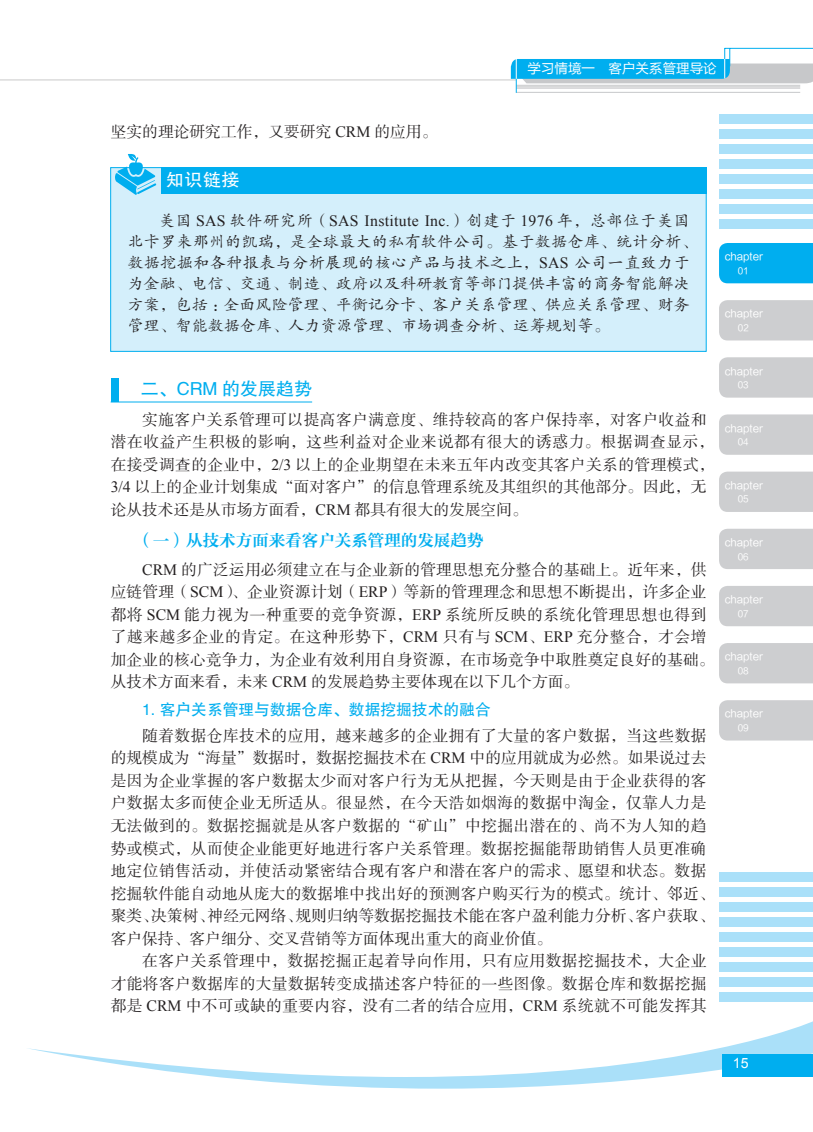
<style>
.page{position:relative;width:813px;height:1132px;background:#fff}
.page>*{position:absolute;margin:0;border:0;box-sizing:border-box;transform-origin:0 0}
.t1{font:18px "FZHTK GBK1 0";color:#00aeef}
.t2{font:18px "FZHTK GBK1 0";color:#fff}
.t3{font:16.5px "FZZYSK1 GBK1 0";color:#00aeef}
.t4{font:15.75px/22.5px "FZSSK GBK1 0";letter-spacing:.025em;color:#231f20}
.t5{font:15.75px/21px "FZKTK GBK1 0";letter-spacing:.02em;color:#231f20}
.t6{font:15.75px "Times New Roman";letter-spacing:.02em;color:#231f20}
.t7{font:15.75px "FZHTK GBK1 0";color:#00aeef}
.t8{font:15.75px "FZSSK GBK1 0";color:#231f20}
.t9{font:14.1px "Arial";color:#fff}
.t10{font:13.5px "FZLTHK GBK1 0";color:#fff}
.t11{font:10.5px "FZLTHK GBK1 0";color:#fff}
.t12{font:9px "FZLTHK GBK1 0";color:#fff}
.s1{font-family:"Times New Roman"}
.s2{font-family:"FZKTK GBK1 0"}
.s3{font-family:"FZSSK GBK1 0"}
</style>
<div class="page">
<svg style="left:28px;top:1022px;width:784px;height:66px"></svg>
<div style="left:721px;top:1053px;width:91px;height:23px;background:#00aeef"></div>
<div style="left:718px;top:872px;width:94px;height:9px;background:#aae0f9"></div>
<div style="left:718px;top:887px;width:94px;height:9px;background:#aae0f9"></div>
<div style="left:718px;top:902px;width:94px;height:9px;background:#aae0f9"></div>
<div style="left:718px;top:917px;width:94px;height:9px;background:#aae0f9"></div>
<div style="left:718px;top:932px;width:94px;height:9px;background:#aae0f9"></div>
<div style="left:718px;top:947px;width:94px;height:9px;background:#aae0f9"></div>
<div style="left:718px;top:962px;width:94px;height:9px;background:#aae0f9"></div>
<div style="left:718px;top:977px;width:94px;height:9px;background:#aae0f9"></div>
<div style="left:718px;top:992px;width:94px;height:9px;background:#aae0f9"></div>
<div style="left:718px;top:114px;width:94px;height:10px;background:#aae0f9"></div>
<div style="left:718px;top:129px;width:94px;height:10px;background:#aae0f9"></div>
<div style="left:718px;top:144px;width:94px;height:10px;background:#aae0f9"></div>
<div style="left:718px;top:159px;width:94px;height:10px;background:#aae0f9"></div>
<div style="left:718px;top:174px;width:94px;height:10px;background:#aae0f9"></div>
<div style="left:718px;top:189px;width:94px;height:10px;background:#aae0f9"></div>
<div style="left:718px;top:204px;width:94px;height:10px;background:#aae0f9"></div>
<div style="left:718px;top:219px;width:94px;height:10px;background:#aae0f9"></div>
<div style="left:719px;top:243px;width:93px;height:40px;background:#00aeef"></div>
<div style="left:719px;top:300px;width:93px;height:40px;background:#cdced0"></div>
<div style="left:719px;top:357px;width:93px;height:40px;background:#cdced0"></div>
<div style="left:719px;top:414px;width:93px;height:40px;background:#cdced0"></div>
<div style="left:719px;top:471px;width:93px;height:41px;background:#cdced0"></div>
<div style="left:719px;top:528px;width:93px;height:41px;background:#cdced0"></div>
<div style="left:719px;top:586px;width:93px;height:40px;background:#cdced0"></div>
<div style="left:719px;top:643px;width:93px;height:40px;background:#cdced0"></div>
<div style="left:719px;top:700px;width:93px;height:40px;background:#cdced0"></div>
<hr style="left:13px;top:79px;width:503px;height:1px;background:#231f20">
<hr style="left:516px;top:85px;width:283px;height:1px;background:#c7c8ca">
<hr style="left:516px;top:86px;width:283px;height:1px;background:#c7c8ca">
<hr style="left:516px;top:88px;width:283px;height:1px;background:#c7c8ca">
<hr style="left:516px;top:92px;width:283px;height:1px;background:#c7c8ca">
<hr style="left:515px;top:60px;width:1px;height:33px;background:#00aeef">
<svg style="left:510px;top:48px;width:302px;height:35px"></svg>
<svg style="left:0;top:79px;width:13px;height:1px"></svg>
<div style="left:110px;top:167px;width:596px;height:184px;background:#d4effb"></div>
<div style="left:161px;top:167px;width:545px;height:27px;background:#00aeef"></div>
<svg style="left:115px;top:154px;width:41px;height:41px"></svg>
<hr style="left:111px;top:401px;width:201px;height:1px;background:#00aeef">
<div style="left:111px;top:378px;width:7px;height:23px;background:#00aeef"></div>
<p class="t10" style="left:527px;top:61px;width:190px">学习情境一 客户关系管理导论</p>
<p class="t8" style="left:111px;top:123px;width:328px">坚实的理论研究工作，又要研究 <span class="s1">CRM</span> 的应用。</p>
<p class="t2" style="left:166px;top:170px;width:75px">知识链接</p>
<p class="t6" style="left:159px;top:210px;width:531px"><span class="s2">美国</span> SAS <span class="s2">软件研究所</span><span class="s3">（</span>SAS Institute Inc.<span class="s3">）</span><span class="s2">创建于</span> 1976 <span class="s2">年</span><span class="s3">，</span><span class="s2">总部位于美国</span></p>
<p class="t5" style="left:128px;top:231px;width:571px">北卡罗来那州的凯瑞<span class="s3">，</span>是全球最大的私有软件公司<span class="s3">。</span>基于数据仓库<span class="s3">、</span>统计分析<span class="s3">、</span>数据挖掘和各种报表与分析展现的核心产品与技术之上<span class="s3">，</span><span class="s1">SAS</span> 公司一直致力于为金融<span class="s3">、</span>电信<span class="s3">、</span>交通<span class="s3">、</span>制造<span class="s3">、</span>政府以及科研教育等部门提供丰富的商务智能解决方案<span class="s3">，</span>包括<span class="s3">：</span>全面风险管理<span class="s3">、</span>平衡记分卡<span class="s3">、</span>客户关系管理<span class="s3">、</span>供应关系管理<span class="s3">、</span>财务管理<span class="s3">、</span>智能数据仓库<span class="s3">、</span>人力资源管理<span class="s3">、</span>市场调查分析<span class="s3">、</span>运筹规划等<span class="s3">。</span></p>
<p class="t1" style="left:141px;top:378px;width:173px">二、CRM 的发展趋势</p>
<p class="t4" style="left:111px;top:409px;width:605px;text-indent:32px">实施客户关系管理可以提高客户满意度、维持较高的客户保持率，对客户收益和潜在收益产生积极的影响，这些利益对企业来说都有很大的诱惑力。根据调查显示，在接受调查的企业中，<span class="s1">2/3</span> 以上的企业期望在未来五年内改变其客户关系的管理模式，<span class="s1">3/4</span> 以上的企业计划集成“面对客户”的信息管理系统及其组织的其他部分。因此，无论从技术还是从市场方面看，<span class="s1">CRM</span> 都具有很大的发展空间。</p>
<p class="t3" style="left:136px;top:531px;width:348px">（一）从技术方面来看客户关系管理的发展趋势</p>
<p class="t4" style="left:111px;top:558px;width:605px;text-indent:32px"><span class="s1">CRM</span> 的广泛运用必须建立在与企业新的管理思想充分整合的基础上。近年来，供应链管理（<span class="s1">SCM</span>）、企业资源计划（<span class="s1">ERP</span>）等新的管理理念和思想不断提出，许多企业都将 <span class="s1">SCM</span> 能力视为一种重要的竞争资源，<span class="s1">ERP</span> 系统所反映的系统化管理思想也得到了越来越多企业的肯定。在这种形势下，<span class="s1">CRM</span> 只有与 <span class="s1">SCM</span>、<span class="s1">ERP</span> 充分整合，才会增加企业的核心竞争力，为企业有效利用自身资源，在市场竞争中取胜奠定良好的基础。从技术方面来看，未来 <span class="s1">CRM</span> 的发展趋势主要体现在以下几个方面。</p>
<p class="t7" style="left:142px;top:700px;width:350px">1. 客户关系管理与数据仓库、数据挖掘技术的融合</p>
<p class="t4" style="left:111px;top:724px;width:605px;text-indent:32px">随着数据仓库技术的应用，越来越多的企业拥有了大量的客户数据，当这些数据的规模成为“海量”数据时，数据挖掘技术在 <span class="s1">CRM</span> 中的应用就成为必然。如果说过去是因为企业掌握的客户数据太少而对客户行为无从把握，今天则是由于企业获得的客户数据太多而使企业无所适从。很显然，在今天浩如烟海的数据中淘金，仅靠人力是无法做到的。数据挖掘就是从客户数据的“矿山”中挖掘出潜在的、尚不为人知的趋势或模式，从而使企业能更好地进行客户关系管理。数据挖掘能帮助销售人员更准确地定位销售活动，并使活动紧密结合现有客户和潜在客户的需求、愿望和状态。数据挖掘软件能自动地从庞大的数据堆中找出好的预测客户购买行为的模式。统计、邻近、聚类、决策树、神经元网络、规则归纳等数据挖掘技术能在客户盈利能力分析、客户获取、客户保持、客户细分、交叉营销等方面体现出重大的商业价值。</p>
<p class="t4" style="left:111px;top:950px;width:597px;text-align:justify;text-indent:32px">在客户关系管理中，数据挖掘正起着导向作用，只有应用数据挖掘技术，大企业才能将客户数据库的大量数据转变成描述客户特征的一些图像。数据仓库和数据挖掘都是 <span class="s1">CRM</span> 中不可或缺的重要内容，没有二者的结合应用，<span class="s1">CRM</span> 系统就不可能发挥其</p>
<p class="t11" style="left:724px;top:251px;width:40px">chapter</p>
<p class="t12" style="left:737px;top:266px;width:12px">01</p>
<p class="t11" style="left:724px;top:308px;width:40px">chapter</p>
<p class="t12" style="left:737px;top:323px;width:12px">02</p>
<p class="t11" style="left:724px;top:365px;width:40px">chapter</p>
<p class="t12" style="left:737px;top:380px;width:12px">03</p>
<p class="t11" style="left:724px;top:422px;width:40px">chapter</p>
<p class="t12" style="left:737px;top:437px;width:12px">04</p>
<p class="t11" style="left:724px;top:479px;width:40px">chapter</p>
<p class="t12" style="left:737px;top:494px;width:12px">05</p>
<p class="t11" style="left:724px;top:536px;width:40px">chapter</p>
<p class="t12" style="left:737px;top:551px;width:12px">06</p>
<p class="t11" style="left:724px;top:593px;width:40px">chapter</p>
<p class="t12" style="left:737px;top:608px;width:12px">07</p>
<p class="t11" style="left:724px;top:650px;width:40px">chapter</p>
<p class="t12" style="left:737px;top:665px;width:12px">08</p>
<p class="t11" style="left:724px;top:707px;width:40px">chapter</p>
<p class="t12" style="left:737px;top:722px;width:12px">09</p>
<p class="t9" style="left:732px;top:1053px;width:17px">15</p>
</div>
